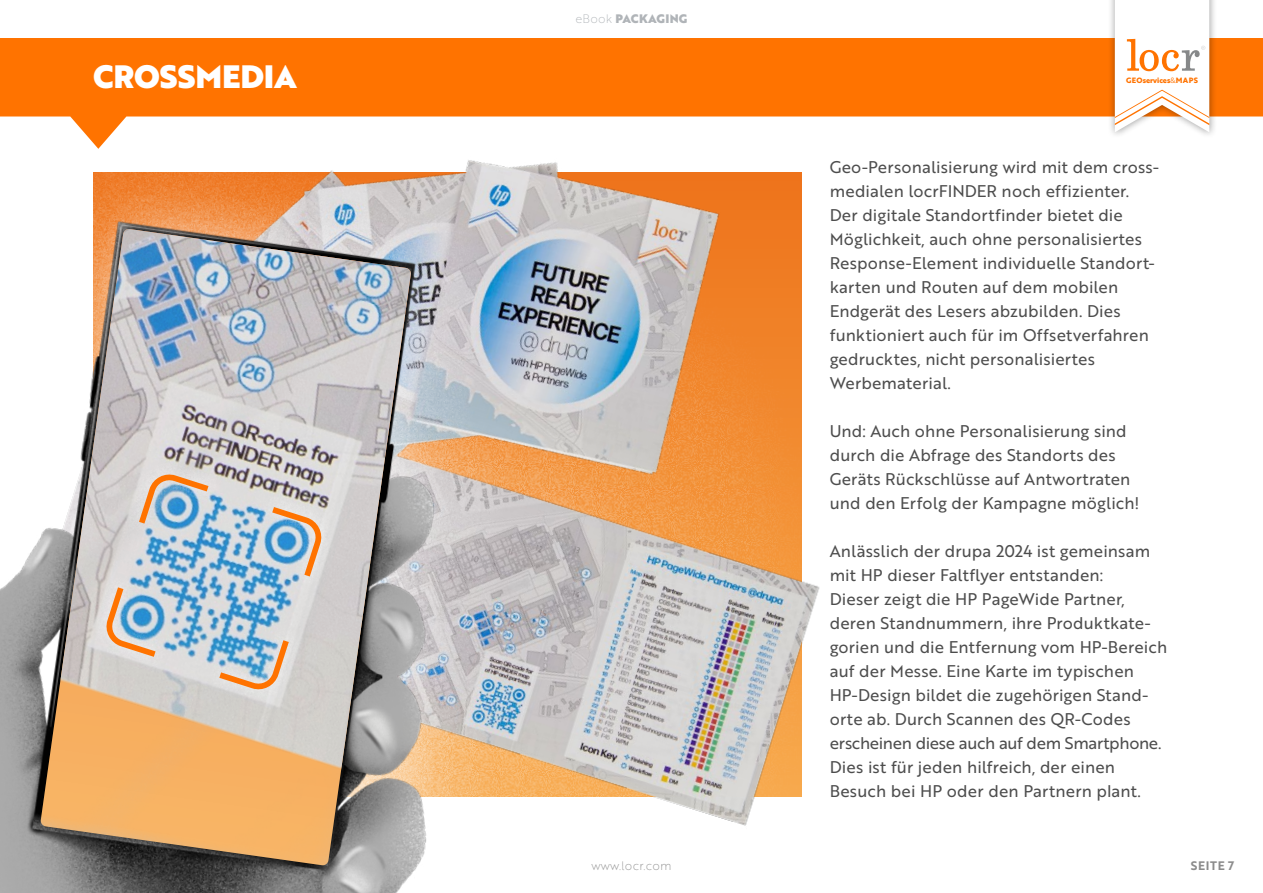
<style>
.page{position:relative;width:1263px;height:893px;background:#fff}
.page>*{position:absolute;margin:0;border:0;box-sizing:border-box;transform-origin:0 0}
.t1{font:31.5px "Brother 1816 Black";letter-spacing:-.005em;color:#fff}
.t2{font:16.5px/24px "Brother 1816 Regular";letter-spacing:.01em;color:#4d4d4d}
.t3{font:12px "Brother 1816 Black";letter-spacing:.015em;color:#b0b4b8}
.t4{font:12px "Brother 1816 Thin";letter-spacing:.015em;color:#8c8c8c}
.t5{font:12px "Brother 1816 Bold";letter-spacing:.055em;color:#8c8c8c}
.t6{font:700 7.5px "Brother 1816 Extra";color:#ff7300}
.s1{font-family:"Brother 1816 Thin"}
.s2{font-family:"Brother 1816 Book";font-weight:400}
</style>
<div class="page">
<img style="left:604px;top:172px;width:216px;height:654px">
<img style="left:0;top:160px;width:604px;height:733px">
<svg style="left:40px;top:228px;width:372px;height:638px;background:#c1b2a4"></svg>
<svg style="left:86px;top:454px;width:256px;height:256px;background:#cdc6c0"></svg>
<svg style="left:100px;top:468px;width:228px;height:228px;background:#b7c3ca"></svg>
<svg style="left:0;top:38px;width:1263px;height:111px;fill:#ff7300"></svg>
<div style="left:1107px;top:0;width:110px;height:139px;background:#000;opacity:.4"></div>
<svg style="left:1115px;top:0;width:94px;height:132px"></svg>
<h1 class="t1" style="left:93px;top:53px;width:205px">CROSSMEDIA</h1>
<p class="t3" style="left:575px;top:9px;width:113px"><span class="s1">eBook</span> PACKAGING</p>
<p class="t6" style="left:1126px;top:75px;width:73px">GEOservices<span class="s2">&amp;</span>MAPS</p>
<p class="t2" style="left:830px;top:154px;width:331px">Geo-Personalisierung wird mit dem cross&shy;medialen locrFINDER noch effizienter.<br>Der digitale Standortfinder bietet die Möglichkeit, auch ohne personalisiertes Response-Element individuelle Standort&shy;karten und Routen auf dem mobilen Endgerät des Lesers abzubilden. Dies funktioniert auch für im Offsetverfahren gedrucktes, nicht personalisiertes Werbematerial.</p>
<p class="t2" style="left:830px;top:418px;width:311px">Und: Auch ohne Personalisierung sind durch die Abfrage des Standorts des Geräts Rückschlüsse auf Antwortraten und den Erfolg der Kampagne möglich!</p>
<p class="t2" style="left:830px;top:538px;width:339px">Anlässlich der drupa 2024 ist gemeinsam mit HP dieser Faltflyer entstanden:<br>Dieser zeigt die HP PageWide Partner, deren Standnummern, ihre Produktkate&shy;gorien und die Entfernung vom HP-Bereich auf der Messe. Eine Karte im typischen HP-Design bildet die zugehörigen Stand&shy;orte ab. Durch Scannen des QR-Codes erscheinen diese auch auf dem Smartphone.<br>Dies ist für jeden hilfreich, der einen Besuch bei HP oder den Partnern plant.</p>
<p class="t4" style="left:591px;top:856px;width:81px">www.locr.com</p>
<p class="t5" style="left:1191px;top:856px;width:45px">SEITE 7</p>
</div>
